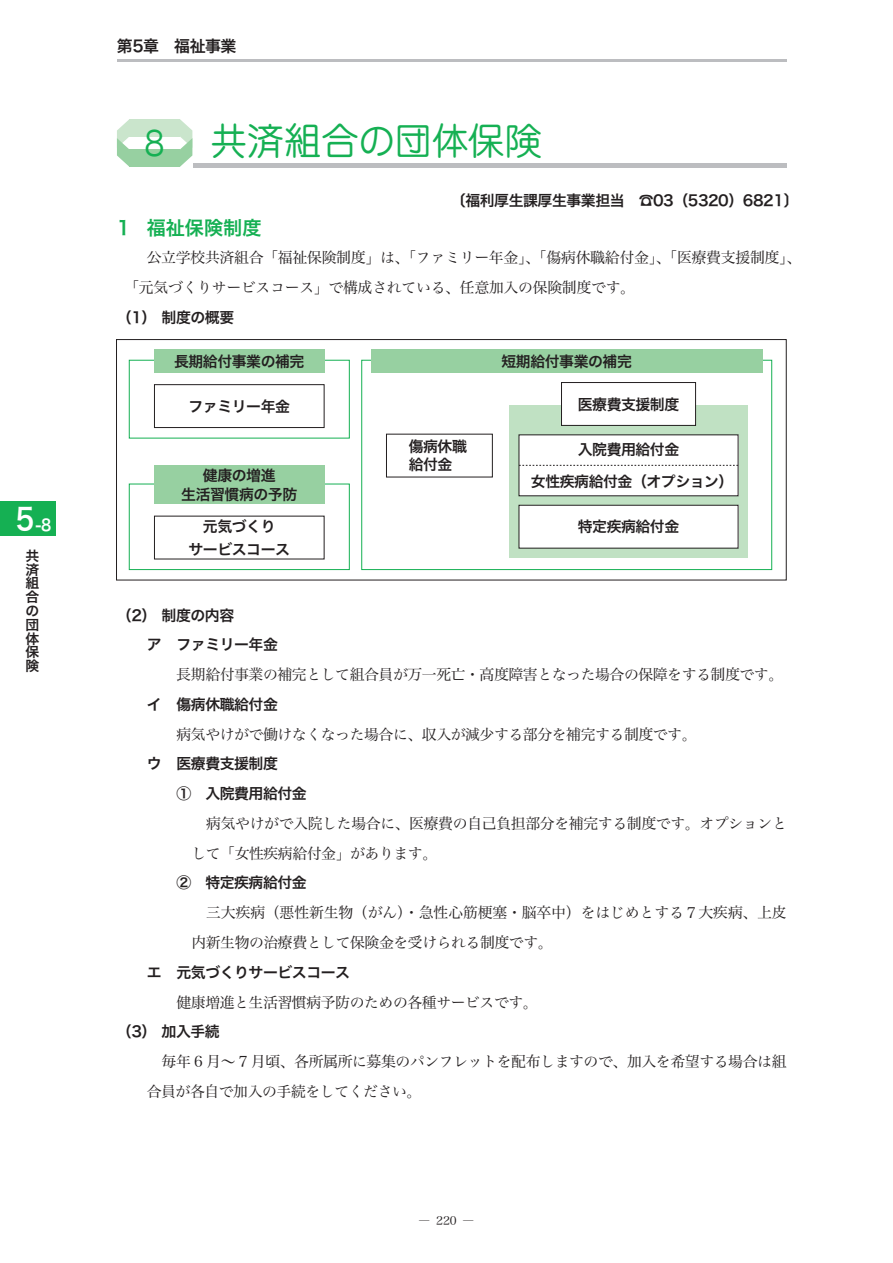
<style>
.page{position:relative;width:893px;height:1263px;background:#fff}
.page>*{position:absolute;margin:0;border:0;box-sizing:border-box;transform-origin:0 0}
.t1{font:37.2px "Jun 201 Pro";color:#15b053}
.t2{font:19.2px "Hira Kaku Pro N W6";color:#15b053}
.t3{font:15.9px "Hira Kaku Pro N W6";letter-spacing:-.03em;color:#231f20}
.t4{font:15.9px "Hira Kaku Pro N W6";color:#fff;scale:.9 1}
.t5{font:14.85px/29.7px "Hira Min Pro N W3";letter-spacing:-.03em;color:#231f20}
.t6{font:14.85px/29.7px "Hira Kaku Pro N W6";letter-spacing:-.03em;color:#231f20}
.t7{font:14.85px/29.7px "Hira Min Pro N W3";letter-spacing:-.01em;color:#231f20}
.t8{font:13.8px/13.8px "Hira Kaku Pro N W6";color:#231f20;text-align:justify}
.t9{font:11.7px "Hira Min Pro N W3";color:#231f20}
.s1{font-size:29.7px}
.s2{font-size:33px}
</style>
<div class="page">
<div style="left:0;top:502px;width:56px;height:34px;background:#15b053"></div>
<hr style="left:117px;top:60px;width:670px;height:2px;background:#bcbdc0">
<div style="left:129px;top:119px;width:51px;height:17px;background:#cae5cc"></div>
<div style="left:129px;top:150px;width:51px;height:17px;background:#97d0a1"></div>
<svg style="left:180px;top:119px;width:12px;height:48px"></svg>
<svg style="left:117px;top:120px;width:12px;height:47px"></svg>
<hr style="left:193px;top:164px;width:594px;height:4px;background:#bcbdc0">
<div style="left:116px;top:339px;width:671px;height:241px;border:1px solid #231f20"></div>
<div style="left:371px;top:349px;width:391px;height:24px;background:#97d0a1"></div>
<div style="left:154px;top:384px;width:170px;height:44px;border:1px solid #231f20"></div>
<div style="left:129px;top:360px;width:221px;height:78px;border:1px solid #15b053"></div>
<div style="left:154px;top:349px;width:170px;height:24px;background:#97d0a1"></div>
<div style="left:129px;top:484px;width:221px;height:86px;border:1px solid #15b053"></div>
<div style="left:154px;top:465px;width:170px;height:39px;background:#97d0a1"></div>
<div style="left:509px;top:405px;width:238px;height:152px;background:#c0e1c3"></div>
<div style="left:561px;top:382px;width:135px;height:43px;background:#fff"></div>
<div style="left:561px;top:382px;width:135px;height:44px;border:1px solid #231f20"></div>
<div style="left:519px;top:505px;width:219px;height:43px;background:#fff"></div>
<div style="left:519px;top:505px;width:219px;height:43px;border:1px solid #231f20"></div>
<div style="left:519px;top:435px;width:219px;height:61px;background:#fff"></div>
<svg style="left:519px;top:465px;width:219px;height:1px"></svg>
<p class="t4" style="left:12px;top:511px;width:46px"><span class="s1">５</span>-8</p>
<p class="t8" style="left:26px;top:548px;width:15px">共済組合の団体保険</p>
<p class="t3" style="left:117px;top:32px;width:121px">第5章　福祉事業</p>
<h1 class="t1" style="left:144px;top:112px;width:399px"><span class="s2">8</span> 共済組合の団体保険</h1>
<p class="t6" style="left:451px;top:184px;width:349px">〔福利厚生課厚生事業担当　☎03（5320）6821〕</p>
<p class="t2" style="left:117px;top:211px;width:146px">1 福祉保険制度</p>
<p class="t5" style="left:124px;top:242px;width:678px;text-indent:22px">公立学校共済組合「福祉保険制度」は、「ファミリー年金」、「傷病休職給付金」、「医療費支援制度」、「元気づくりサービスコース」で構成されている、任意加入の保険制度です。</p>
<p class="t6" style="left:117px;top:302px;width:119px">（1） 制度の概要</p>
<p class="t6" style="left:174px;top:346px;width:132px">長期給付事業の補完</p>
<p class="t6" style="left:501px;top:346px;width:132px">短期給付事業の補完</p>
<p class="t6" style="left:189px;top:391px;width:103px">ファミリー年金</p>
<p class="t6" style="left:578px;top:389px;width:103px">医療費支援制度</p>
<p class="t6" style="left:531px;top:433px;width:204px;line-height:32px;text-align:center">入院費用給付金<br>女性疾病給付金（オプション）</p>
<p class="t6" style="left:409px;top:436px;width:60px;line-height:18px">傷病休職給付金</p>
<p class="t6" style="left:181px;top:466px;width:117px;line-height:18px;text-align:center">健康の増進<br>生活習慣病の予防</p>
<p class="t6" style="left:189px;top:514px;width:103px;line-height:23.4px;text-align:center">元気づくり<br>サービスコース</p>
<p class="t6" style="left:578px;top:511px;width:103px">特定疾病給付金</p>
<p class="t6" style="left:147px;top:599px;width:133px;text-indent:-30px">（2） 制度の内容<br>ア ファミリー年金</p>
<p class="t5" style="left:176px;top:658px;width:608px">長期給付事業の補完として組合員が万一死亡・高度障害となった場合の保障をする制度です。</p>
<p class="t6" style="left:147px;top:689px;width:133px">イ 傷病休職給付金</p>
<p class="t5" style="left:176px;top:718px;width:522px">病気やけがで働けなくなった場合に、収入が減少する部分を補完する制度です。</p>
<p class="t6" style="left:176px;top:748px;width:132px;text-indent:-30px">ウ 医療費支援制度<br>①　入院費用給付金</p>
<p class="t5" style="left:191px;top:807px;width:597px;text-indent:15px">病気やけがで入院した場合に、医療費の自己負担部分を補完する制度です。オプションとして「女性疾病給付金」があります。</p>
<p class="t6" style="left:176px;top:867px;width:132px">②　特定疾病給付金</p>
<p class="t7" style="left:191px;top:896px;width:597px;text-indent:15px">三大疾病（悪性新生物（がん）・急性心筋梗塞・脳卒中）をはじめとする７大疾病、上皮内新生物の治療費として保険金を受けられる制度です。</p>
<p class="t6" style="left:147px;top:957px;width:205px">エ 元気づくりサービスコース</p>
<p class="t5" style="left:176px;top:986px;width:363px">健康増進と生活習慣病予防のための各種サービスです。</p>
<p class="t6" style="left:117px;top:1016px;width:104px">（3） 加入手続</p>
<p class="t5" style="left:147px;top:1045px;width:641px;text-indent:15px">毎年 6 月〜 7 月頃、各所属所に募集のパンフレットを配布しますので、加入を希望する場合は組合員が各自で加入の手続をしてください。</p>
<p class="t9" style="left:419px;top:1211px;width:57px">― 220 ―</p>
</div>
